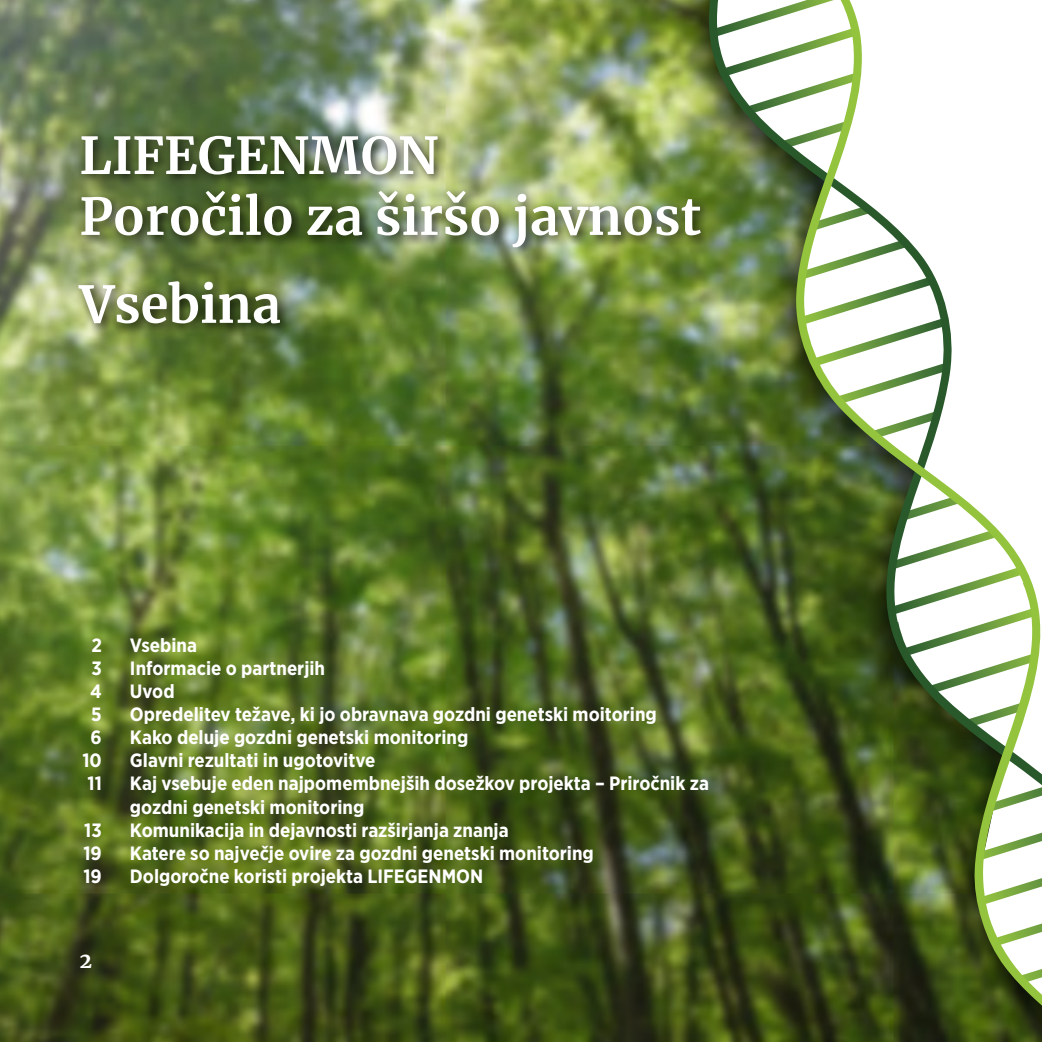
<style>
.page{position:relative;width:1042px;height:1042px;background:#fff}
.page>*{position:absolute;margin:0;border:0;box-sizing:border-box;transform-origin:0 0}
.t1{font:700 50.75px/60.9px "Merriweather";color:#fff}
.t2{font:700 21px "Merriweather";color:#fff}
.t3{font:700 19.25px/23.1px "Gotham Narrow";color:#fff}
</style>
<div class="page">
<img style="left:0;top:0;width:674px;height:1042px">
<div style="left:674px;top:0;width:368px;height:1042px;background:#000;opacity:.7"></div>
<div style="left:72px;top:274px;width:220px;height:61px;background:#000;opacity:.75"></div>
<div style="left:75px;top:130px;width:639px;height:130px;background:#000;opacity:.75"></div>
<svg style="left:704px;top:0;width:26px;height:1042px;background:#576c31"></svg>
<svg style="left:730px;top:0;width:312px;height:1042px"></svg>
<h1 class="t1" style="left:79px;top:124px;width:623px">LIFEGENMON<br>Poročilo za širšo javnost</h1>
<h1 class="t1" style="left:79px;top:272px;width:203px">Vsebina</h1>
<p class="t3" style="left:82px;top:633px;width:21px;text-align:center">2<br>3<br>4<br>5<br>6<br>10<br>11</p>
<p class="t3" style="left:83px;top:818px;width:20px;text-align:justify">13<br>19<br>19</p>
<p class="t2" style="left:79px;top:946px;width:14px">2</p>
<p class="t3" style="left:130px;top:633px;width:580px">Vsebina<br>Informacie o partnerjih<br>Uvod<br>Opredelitev težave, ki jo obravnava gozdni genetski moitoring<br>Kako deluje gozdni genetski monitoring<br>Glavni rezultati in ugotovitve<br>Kaj vsebuje eden najpomembnejših dosežkov projekta – Priročnik za gozdni genetski monitoring<br>Komunikacija in dejavnosti razširjanja znanja<br>Katere so največje ovire za gozdni genetski monitoring<br>Dolgoročne koristi projekta LIFEGENMON</p>
</div>
